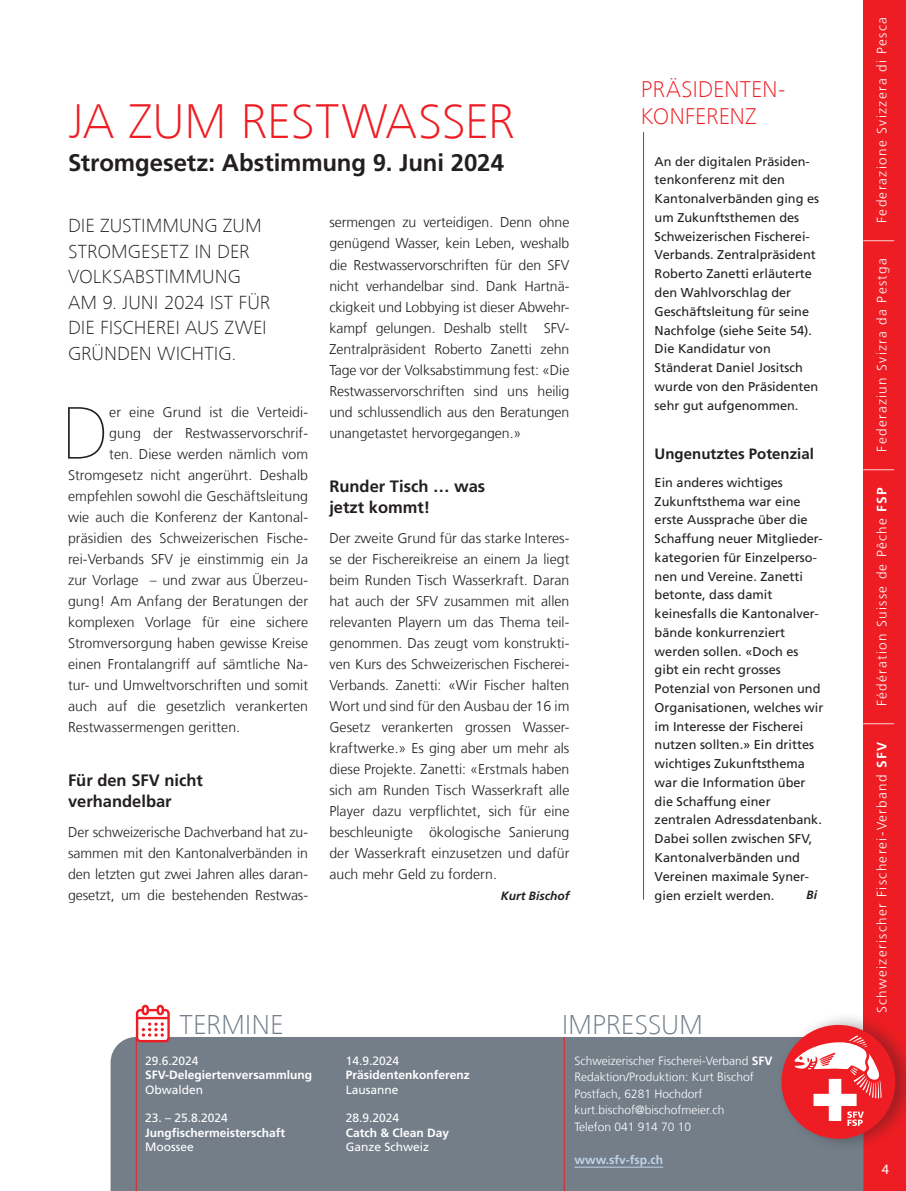
<style>
.page{position:relative;width:906px;height:1191px;background:#fff}
.page>*{position:absolute;margin:0;border:0;box-sizing:border-box;transform-origin:0 0}
.t1{font:200 77.1px "Frutiger Next W04";color:#231f20}
.t2{font:100 48px "Frutiger Neue W02";letter-spacing:-.01em;color:#ee1d23}
.t3{font:300 30.75px "Frutiger LT Com";color:#fff;scale:.35 1}
.t4{font:100 27px "Frutiger Neue W02";letter-spacing:-.005em;color:#737e89}
.t5{font:700 24px "Frutiger LT Com";letter-spacing:-.005em;color:#231f20}
.t6{font:100 22.5px/27px "Frutiger Neue W02";letter-spacing:-.005em;color:#ee1d23}
.t7{font:100 18.75px/25.5px "Frutiger Neue W02";letter-spacing:-.005em;color:#231f20}
.t8{font:700 16.5px/21px "Frutiger LT Com";color:#231f20}
.t9{font:700 15px "Frutiger LT Com";color:#231f20}
.t10{font:14.25px "Myriad Pro";color:#fff}
.t11{font:300 14.1px/21px "Frutiger LT Com";letter-spacing:.005em;color:#231f20;text-align:justify}
.t12{font:300 13.5px "Frutiger LT Com";letter-spacing:.1em;color:#fff}
.t13{font:12.75px/18.8px "Frutiger LT Com";color:#231f20}
.t14{font:300 12px/16.5px "Frutiger LT Com";color:#fff}
.t15{font:700 12px "Frutiger LT Com";color:#fff}
.t16{font:12px "Frutiger LT Com";color:#fff}
.t17{font:700 12px "Frutiger LT Com";color:#c0d4e7}
.t18{font:italic 700 12px "Frutiger LT Com";color:#231f20}
.s1{font-weight:700}
</style>
<div class="page">
<hr style="left:643px;top:132px;width:1px;height:767px;background:#ee1d23">
<div style="left:863px;top:0;width:43px;height:1191px;background:#ee1d23"></div>
<div style="left:111px;top:1037px;width:752px;height:154px;background:#737e89"></div>
<hr style="left:574px;top:1166px;width:89px;height:1px;background:#c0d4e7">
<div style="left:776px;top:1011px;width:130px;height:141px;background:#231f20;opacity:.4"></div>
<div style="left:781px;top:1025px;width:114px;height:113px;background:#ee1d23;border-radius:50%"></div>
<svg style="left:794px;top:1035px;width:87px;height:91px"></svg>
<hr style="left:564px;top:1037px;width:1px;height:154px;background:#ee1d23">
<hr style="left:136px;top:1037px;width:1px;height:154px;background:#ee1d23">
<svg style="left:137px;top:1010px;width:32px;height:31px"></svg>
<div style="left:136px;top:1009px;width:34px;height:33px;border:2px solid #ee1d23;border-radius:3px"></div>
<div style="left:142px;top:1004px;width:7px;height:11px;border:2px solid #ee1d23;border-radius:2px"></div>
<div style="left:157px;top:1004px;width:7px;height:11px;border:2px solid #ee1d23;border-radius:2px"></div>
<hr style="left:137px;top:1017px;width:32px;height:2px;background:#ee1d23">
<svg style="left:142px;top:1022px;width:22px;height:14px"></svg>
<h2 class="t2" style="left:68px;top:92px;width:448px">JA ZUM RESTWASSER</h2>
<h3 class="t5" style="left:68px;top:149px;width:437px">Stromgesetz: Abstimmung 9. Juni 2024</h3>
<h3 class="t7" style="left:68px;top:213px;width:204px">DIE ZUSTIMMUNG ZUM<br>STROMGESETZ IN DER<br>VOLKSABSTIMMUNG<br>AM 9. JUNI 2024 IST FÜR<br>DIE FISCHEREI AUS ZWEI<br>GRÜNDEN WICHTIG.</h3>
<h1 class="t1" style="left:61px;top:389px;width:50px">D</h1>
<p class="t11" style="left:109px;top:401px;width:200px">er eine Grund ist die Verteidi-</p>
<p class="t11" style="left:109px;top:422px;width:200px">gung der Restwasservorschrif-</p>
<p class="t11" style="left:109px;top:443px;width:200px">ten. Diese werden nämlich vom</p>
<p class="t11" style="left:68px;top:464px;width:241px">Stromgesetz nicht angerührt. Deshalb</p>
<p class="t11" style="left:68px;top:485px;width:241px">empfehlen sowohl die Geschäftsleitung</p>
<p class="t11" style="left:68px;top:506px;width:241px">wie auch die Konferenz der Kantonal-</p>
<p class="t11" style="left:68px;top:527px;width:241px">präsidien des Schweizerischen Fische-</p>
<p class="t11" style="left:68px;top:548px;width:241px">rei-Verbands SFV je einstimmig ein Ja</p>
<p class="t11" style="left:68px;top:569px;width:241px">zur Vorlage – und zwar aus Überzeu-</p>
<p class="t11" style="left:68px;top:590px;width:241px">gung! Am Anfang der Beratungen der</p>
<p class="t11" style="left:68px;top:611px;width:241px">komplexen Vorlage für eine sichere</p>
<p class="t11" style="left:68px;top:632px;width:241px">Stromversorgung haben gewisse Kreise</p>
<p class="t11" style="left:68px;top:653px;width:241px">einen Frontalangriff auf sämtliche Na-</p>
<p class="t11" style="left:68px;top:674px;width:241px">tur- und Umweltvorschriften und somit</p>
<p class="t11" style="left:68px;top:695px;width:241px">auch auf die gesetzlich verankerten</p>
<p class="t11" style="left:68px;top:716px;width:174px">Restwassermengen geritten.</p>
<p class="t8" style="left:68px;top:769px;width:136px">Für den SFV nicht verhandelbar</p>
<p class="t11" style="left:68px;top:821px;width:241px">Der schweizerische Dachverband hat zu&shy;sammen mit den Kantonalverbänden in den letzten gut zwei Jahren alles daran&shy;gesetzt, um die bestehenden Restwas-</p>
<p class="t11" style="left:329px;top:212px;width:241px">sermengen zu verteidigen. Denn ohne genügend Wasser, kein Leben, weshalb die Restwasservorschriften für den SFV nicht verhandelbar sind. Dank Hartnä&shy;ckigkeit und Lobbying ist dieser Abwehr&shy;kampf gelungen. Deshalb stellt SFV-Zentralpräsident Roberto Zanetti zehn Tage vor der Volksabstimmung fest: «Die Restwasservorschriften sind uns heilig und schlussendlich aus den Beratungen unangetastet hervorgegangen.»</p>
<p class="t8" style="left:329px;top:475px;width:157px">Runder Tisch … was jetzt kommt!</p>
<p class="t11" style="left:329px;top:527px;width:242px">Der zweite Grund für das starke Interes&shy;se der Fischereikreise an einem Ja liegt beim Runden Tisch Wasserkraft. Daran hat auch der SFV zusammen mit allen relevanten Playern um das Thema teil&shy;genommen. Das zeugt vom konstrukti&shy;ven Kurs des Schweizerischen Fischerei-Verbands. Zanetti: «Wir Fischer halten Wort und sind für den Ausbau der 16 im Gesetz verankerten grossen Wasser&shy;kraftwerke.» Es ging aber um mehr als diese Projekte. Zanetti: «Erstmals haben sich am Runden Tisch Wasserkraft alle Player dazu verpflichtet, sich für eine beschleunigte ökologische Sanierung der Wasserkraft einzusetzen und dafür auch mehr Geld zu fordern.</p>
<p class="t18" style="left:501px;top:888px;width:70px">Kurt Bischof</p>
<h3 class="t6" style="left:641px;top:75px;width:146px">PRÄSIDENTEN-<br>KONFERENZ</h3>
<p class="t13" style="left:654px;top:152px;width:166px">An der digitalen Präsiden&shy;tenkonferenz mit den<br>Kantonalverbänden ging es um Zukunftsthemen des<br>Schweizerischen Fischerei-<br>Verbands. Zentralpräsident<br>Roberto Zanetti erläuterte den Wahlvorschlag der<br>Geschäftsleitung für seine<br>Nachfolge (siehe Seite 54).<br>Die Kandidatur von<br>Ständerat Daniel Jositsch wurde von den Präsidenten sehr gut aufgenommen.</p>
<p class="t9" style="left:654px;top:445px;width:161px">Ungenutztes Potenzial</p>
<p class="t13" style="left:654px;top:473px;width:170px">Ein anderes wichtiges<br>Zukunftsthema war eine erste Aussprache über die<br>Schaffung neuer Mitglieder&shy;kategorien für Einzelperso&shy;nen und Vereine. Zanetti betonte, dass damit keinesfalls die Kantonalver&shy;bände konkurrenziert werden sollen. «Doch es gibt ein recht grosses<br>Potenzial von Personen und<br>Organisationen, welches wir im Interesse der Fischerei nutzen sollten.» Ein drittes wichtiges Zukunftsthema war die Information über die Schaffung einer zentralen Adressdatenbank.<br>Dabei sollen zwischen SFV,<br>Kantonalverbänden und<br>Vereinen maximale Syner&shy;gien erzielt werden.</p>
<p class="t18" style="left:806px;top:888px;width:12px">Bi</p>
<h3 class="t4" style="left:179px;top:1008px;width:105px">TERMINE</h3>
<h3 class="t4" style="left:562px;top:1008px;width:143px">IMPRESSUM</h3>
<p class="t16" style="left:145px;top:1053px;width:55px">29.6.2024</p>
<p class="t15" style="left:145px;top:1067px;width:168px">SFV-Delegiertenversammlung</p>
<p class="t16" style="left:145px;top:1082px;width:60px">Obwalden</p>
<p class="t16" style="left:145px;top:1111px;width:84px">23. – 25.8.2024</p>
<p class="t15" style="left:145px;top:1125px;width:142px">Jungfischermeisterschaft</p>
<p class="t16" style="left:145px;top:1139px;width:50px">Moossee</p>
<p class="t16" style="left:346px;top:1053px;width:55px">14.9.2024</p>
<p class="t15" style="left:346px;top:1067px;width:125px">Präsidentenkonferenz</p>
<p class="t16" style="left:346px;top:1082px;width:54px">Lausanne</p>
<p class="t16" style="left:346px;top:1111px;width:55px">28.9.2024</p>
<p class="t15" style="left:346px;top:1125px;width:105px">Catch &amp; Clean Day</p>
<p class="t16" style="left:346px;top:1139px;width:85px">Ganze Schweiz</p>
<p class="t14" style="left:574px;top:1052px;width:199px">Schweizerischer Fischerei-Verband <span class="s1">SFV<br></span>Redaktion/Produktion: Kurt Bischof<br>Postfach, 6281 Hochdorf kurt.bischof@bischofmeier.ch<br>Telefon 041 914 70 10</p>
<p class="t17" style="left:574px;top:1152px;width:90px">www.sfv-fsp.ch</p>
<p class="t12" style="left:874px;top:223px;width:207px;rotate:-90deg">Federazione Svizzera di Pesca</p>
<h3 class="t3" style="left:858px;top:242px;width:8px;rotate:-90deg">|</h3>
<p class="t12" style="left:874px;top:452px;width:195px;rotate:-90deg">Federaziun Svizra da Pestga</p>
<h3 class="t3" style="left:858px;top:470px;width:8px;rotate:-90deg">|</h3>
<p class="t12" style="left:874px;top:706px;width:221px;rotate:-90deg">Fédération Suisse de Pêche <span class="s1">FSP</span></p>
<h3 class="t3" style="left:858px;top:725px;width:8px;rotate:-90deg">|</h3>
<p class="t12" style="left:874px;top:1013px;width:273px;rotate:-90deg">Schweizerischer Fischerei-Verband <span class="s1">SFV</span></p>
<p class="t10" style="left:881px;top:1160px;width:9px">4</p>
</div>
